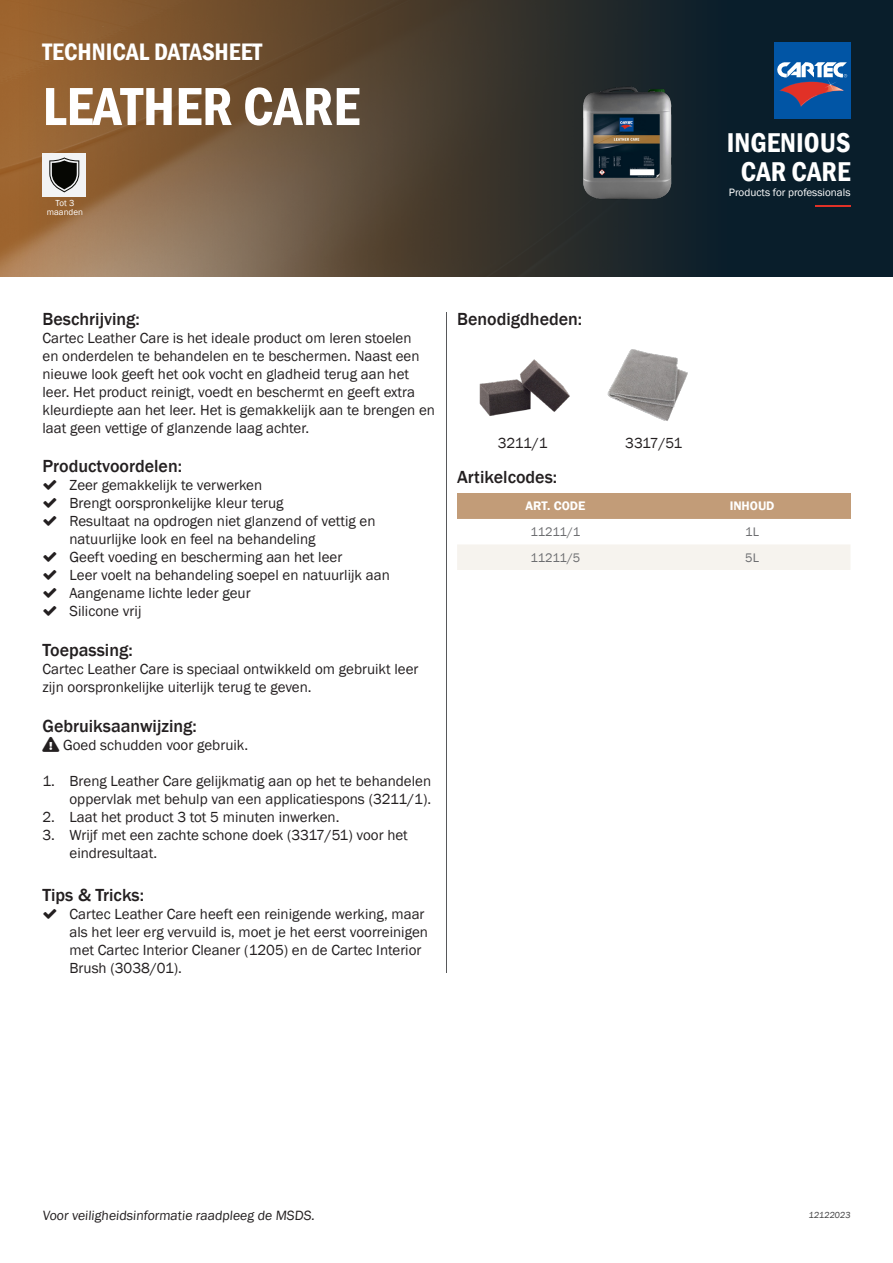
<style>
.page{position:relative;width:893px;height:1263px;background:#fff}
.page>*{position:absolute;margin:0;border:0;box-sizing:border-box;transform-origin:0 0}
.t1{font:600 condensed 55.5px "Franklin Gothic";color:#fff}
.t2{font:600 condensed 27.9px/29px "Franklin Gothic";color:#fff;text-align:center}
.t3{font:600 condensed 24.45px "Franklin Gothic";color:#fff}
.t4{font:500 18px "Franklin Gothic";color:#231f20}
.t5{font:15px/18px "Franklin Gothic";color:#231f20}
.t6{font:13.8px "Franklin Gothic";color:#231f20}
.t7{font:12.75px "Franklin Gothic";letter-spacing:-.02em;color:#6c6d70}
.t8{font:600 12.75px "Franklin Gothic";color:#fff}
.t9{font:10.95px "Franklin Gothic";color:#fff}
.t10{font:9px/9px "Franklin Gothic";color:#fff;text-align:center}
.t11{font:9px "Franklin Gothic";color:#3e3e3f}
</style>
<div class="page">
<img style="left:0;top:0;width:893px;height:276px">
<div style="left:774px;top:43px;width:76px;height:76px;background:#0155a5"></div>
<svg style="left:777px;top:62px;width:70px;height:44px"></svg>
<hr style="left:815px;top:205px;width:35px;height:2px;background:#e13127">
<div style="left:43px;top:153px;width:43px;height:44px;background:#f2f3f4"></div>
<svg style="left:49px;top:157px;width:30px;height:35px"></svg>
<hr style="left:446px;top:312px;width:1px;height:661px;background:#57585a">
<div style="left:457px;top:493px;width:197px;height:26px;background:#c29c78"></div>
<div style="left:654px;top:493px;width:196px;height:26px;background:#c29c78"></div>
<div style="left:457px;top:545px;width:393px;height:25px;background:#f6f3ee"></div>
<img style="left:479px;top:359px;width:91px;height:57px">
<img style="left:607px;top:349px;width:81px;height:72px">
<img style="left:554px;top:43px;width:146px;height:194px">
<h3 class="t3" style="left:43px;top:35px;width:221px">TECHNICAL DATASHEET</h3>
<h1 class="t1" style="left:43px;top:69px;width:319px">LEATHER CARE</h1>
<p class="t10" style="left:47px;top:199px;width:38px">Tot 3 maanden</p>
<h2 class="t2" style="left:727px;top:128px;width:125px">INGENIOUS<br>CAR CARE</h2>
<p class="t9" style="left:729px;top:186px;width:123px">Products for professionals</p>
<p class="t4" style="left:43px;top:308px;width:99px">Beschrijving:</p>
<p class="t5" style="left:43px;top:329px;width:394px">Cartec Leather Care is het ideale product om leren stoelen<br>en onderdelen te behandelen en te beschermen. Naast een nieuwe look geeft het ook vocht en gladheid terug aan het leer. Het product reinigt, voedt en beschermt en geeft extra kleurdiepte aan het leer. Het is gemakkelijk aan te brengen en laat geen vettige of glanzende laag achter.</p>
<p class="t4" style="left:43px;top:455px;width:141px">Productvoordelen:</p>
<p class="t5" style="left:70px;top:477px;width:322px">Zeer gemakkelijk te verwerken<br>Brengt oorspronkelijke kleur terug<br>Resultaat na opdrogen niet glanzend of vettig en natuurlijke look en feel na behandeling<br>Geeft voeding en bescherming aan het leer<br>Leer voelt na behandeling soepel en natuurlijk aan Aangename lichte leder geur<br>Silicone vrij</p>
<p class="t4" style="left:43px;top:639px;width:92px">Toepassing:</p>
<p class="t5" style="left:43px;top:660px;width:377px">Cartec Leather Care is speciaal ontwikkeld om gebruikt leer zijn oorspronkelijke uiterlijk terug te geven.</p>
<p class="t4" style="left:43px;top:714px;width:156px">Gebruiksaanwijzing:</p>
<p class="t5" style="left:43px;top:736px;width:207px">●▼□■▼■● Goed schudden voor gebruik.</p>
<p class="t5" style="left:43px;top:772px;width:390px;text-align:right">1. Breng Leather Care gelijkmatig aan op het te behandelen oppervlak met behulp van een applicatiespons (3211/1).</p>
<p class="t5" style="left:43px;top:808px;width:298px">2. Laat het product 3 tot 5 minuten inwerken.</p>
<p class="t5" style="left:70px;top:826px;width:340px;text-indent:-27px">3. Wrijf met een zachte schone doek (3317/51) voor het eindresultaat.</p>
<p class="t4" style="left:43px;top:884px;width:103px">Tips &amp; Tricks:</p>
<p class="t5" style="left:70px;top:905px;width:360px">Cartec Leather Care heeft een reinigende werking, maar als het leer erg vervuild is, moet je het eerst voorreinigen met Cartec Interior Cleaner (1205) en de Cartec Interior Brush (3038/01).</p>
<p class="t4" style="left:457px;top:308px;width:127px">Benodigdheden:</p>
<p class="t5" style="left:498px;top:434px;width:51px">3211/1</p>
<p class="t5" style="left:625px;top:434px;width:58px">3317/51</p>
<p class="t4" style="left:457px;top:466px;width:102px">Artikelcodes:</p>
<p class="t8" style="left:525px;top:498px;width:61px">ART. CODE</p>
<p class="t8" style="left:730px;top:498px;width:46px">INHOUD</p>
<p class="t7" style="left:531px;top:524px;width:51px">11211/1</p>
<p class="t7" style="left:745px;top:524px;width:15px">1L</p>
<p class="t7" style="left:531px;top:550px;width:51px">11211/5</p>
<p class="t7" style="left:745px;top:550px;width:15px">5L</p>
<p class="t6" style="left:43px;top:1207px;width:275px">Voor veiligheidsinformatie raadpleeg de MSDS.</p>
<p class="t11" style="left:808px;top:1210px;width:44px">12122023</p>
</div>
